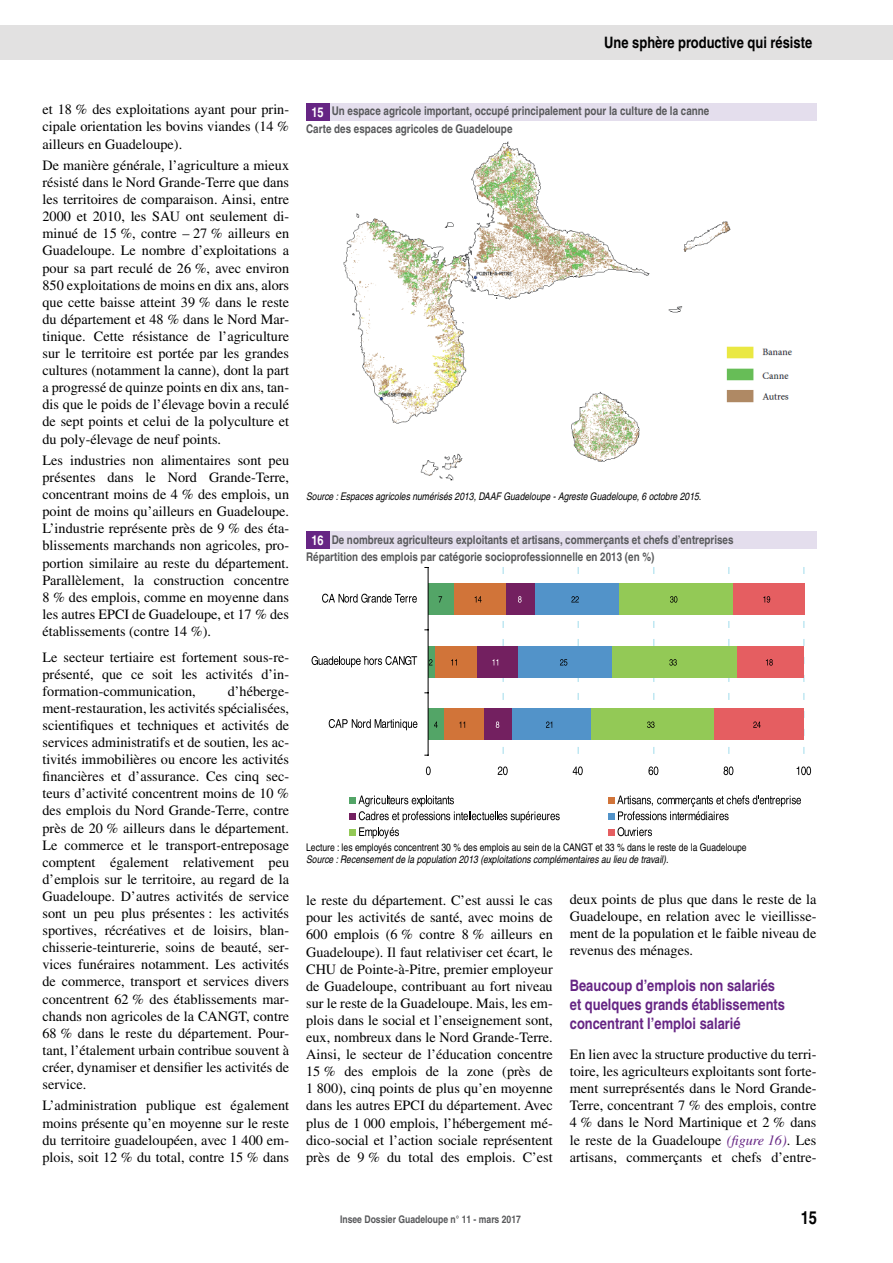
<style>
.page{position:relative;width:893px;height:1263px;background:#fff}
.page>*{position:absolute;margin:0;border:0;box-sizing:border-box;transform-origin:0 0}
.t1{font:700 condensed 18px "Helvetica";color:#000}
.t2{font:700 condensed 15.75px/18.9px "Helvetica";color:#662584}
.t3{font:700 condensed 15.75px "Helvetica";color:#000}
.t4{font:14.25px/17.1px "Times";color:#000;text-align:justify}
.t5{font:700 condensed 12px/17.5px "Helvetica";color:#58595b}
.t6{font:italic condensed 10.5px "Helvetica";color:#000}
.t7{font:condensed 10.5px "Helvetica";color:#000}
.t8{font:700 condensed 10.5px "Helvetica";color:#58595b}
.s1{font-size:13.5px;color:#fff}
.s2{font-style:italic;color:#662584}
</style>
<div class="page">
<div style="left:0;top:26px;width:893px;height:34px;background:#e2e1e1"></div>
<img style="left:343px;top:141px;width:450px;height:340px">
<div style="left:306px;top:103px;width:510px;height:17px;background:#e4deed"></div>
<div style="left:306px;top:103px;width:24px;height:17px;background:#662584"></div>
<svg style="left:729px;top:567px;width:1px;height:187px"></svg>
<svg style="left:804px;top:567px;width:1px;height:187px"></svg>
<div style="left:428px;top:709px;width:17px;height:31px;background:#53a567"></div>
<div style="left:428px;top:646px;width:7px;height:31px;background:#53a567"></div>
<div style="left:428px;top:583px;width:26px;height:31px;background:#53a567"></div>
<div style="left:445px;top:709px;width:39px;height:31px;background:#d17439"></div>
<div style="left:435px;top:646px;width:42px;height:31px;background:#d17439"></div>
<div style="left:454px;top:583px;width:52px;height:31px;background:#d17439"></div>
<div style="left:484px;top:709px;width:29px;height:31px;background:#732060"></div>
<div style="left:477px;top:646px;width:41px;height:31px;background:#732060"></div>
<div style="left:506px;top:583px;width:30px;height:31px;background:#732060"></div>
<div style="left:513px;top:709px;width:78px;height:31px;background:#5293c9"></div>
<div style="left:518px;top:646px;width:94px;height:31px;background:#5293c9"></div>
<div style="left:536px;top:583px;width:83px;height:31px;background:#5293c9"></div>
<div style="left:591px;top:709px;width:123px;height:31px;background:#93c956"></div>
<div style="left:612px;top:646px;width:126px;height:31px;background:#93c956"></div>
<div style="left:619px;top:583px;width:114px;height:31px;background:#93c956"></div>
<div style="left:714px;top:709px;width:90px;height:31px;background:#e55e61"></div>
<div style="left:738px;top:646px;width:66px;height:31px;background:#e55e61"></div>
<div style="left:733px;top:583px;width:71px;height:31px;background:#e55e61"></div>
<hr style="left:428px;top:567px;width:1px;height:188px;background:#000">
<svg style="left:434px;top:721px;width:4px;height:7px"></svg>
<svg style="left:429px;top:659px;width:3px;height:6px"></svg>
<svg style="left:439px;top:596px;width:3px;height:6px"></svg>
<svg style="left:459px;top:721px;width:6px;height:7px"></svg>
<svg style="left:451px;top:659px;width:6px;height:6px"></svg>
<svg style="left:475px;top:596px;width:7px;height:6px"></svg>
<svg style="left:492px;top:567px;width:12px;height:187px"></svg>
<svg style="left:518px;top:596px;width:4px;height:7px"></svg>
<svg style="left:546px;top:721px;width:6px;height:7px"></svg>
<svg style="left:560px;top:567px;width:19px;height:187px"></svg>
<svg style="left:647px;top:567px;width:8px;height:187px"></svg>
<svg style="left:669px;top:659px;width:8px;height:7px"></svg>
<svg style="left:670px;top:596px;width:7px;height:7px"></svg>
<svg style="left:753px;top:721px;width:8px;height:7px"></svg>
<svg style="left:766px;top:659px;width:7px;height:7px"></svg>
<svg style="left:763px;top:596px;width:7px;height:7px"></svg>
<svg style="left:426px;top:766px;width:5px;height:9px"></svg>
<svg style="left:498px;top:766px;width:10px;height:9px"></svg>
<svg style="left:573px;top:766px;width:10px;height:9px"></svg>
<svg style="left:648px;top:766px;width:10px;height:9px"></svg>
<svg style="left:723px;top:766px;width:10px;height:9px"></svg>
<svg style="left:797px;top:766px;width:14px;height:9px"></svg>
<svg style="left:329px;top:719px;width:88px;height:11px"></svg>
<svg style="left:312px;top:656px;width:105px;height:11px"></svg>
<svg style="left:322px;top:594px;width:95px;height:9px"></svg>
<div style="left:349px;top:797px;width:7px;height:7px;background:#53a567"></div>
<div style="left:608px;top:797px;width:7px;height:7px;background:#d17439"></div>
<div style="left:349px;top:813px;width:7px;height:7px;background:#732060"></div>
<div style="left:608px;top:813px;width:7px;height:7px;background:#5293c9"></div>
<svg style="left:617px;top:795px;width:184px;height:25px"></svg>
<div style="left:349px;top:829px;width:7px;height:7px;background:#93c956"></div>
<svg style="left:358px;top:795px;width:202px;height:43px"></svg>
<div style="left:608px;top:829px;width:7px;height:7px;background:#e55e61"></div>
<svg style="left:617px;top:827px;width:35px;height:9px"></svg>
<div style="left:306px;top:531px;width:510px;height:17px;background:#e4deed"></div>
<div style="left:306px;top:531px;width:24px;height:17px;background:#662584"></div>
<p class="t3" style="left:604px;top:33px;width:209px">Une sphère productive qui résiste</p>
<p class="t4" style="left:43px;top:101px;width:248px">et 18 % des exploitations ayant pour prin&shy;cipale orientation les bovins viandes (14 % ailleurs en Guadeloupe).</p>
<p class="t4" style="left:43px;top:157px;width:248px">De manière générale, l’agriculture a mieux résisté dans le Nord Grande-Terre que dans les territoires de comparaison. Ainsi, entre 2000 et 2010, les SAU ont seulement di&shy;minué de 15 %, contre – 27 % ailleurs en Guadeloupe. Le nombre d’exploitations a pour sa part reculé de 26 %, avec environ 850 exploitations de moins en dix ans, alors que cette baisse atteint 39 % dans le reste du département et 48 % dans le Nord Mar&shy;tinique. Cette résistance de l’agriculture sur le territoire est portée par les grandes cultures (notamment la canne), dont la part a progressé de quinze points en dix ans, tan&shy;dis que le poids de l’élevage bovin a reculé de sept points et celui de la polyculture et du poly-élevage de neuf points.</p>
<p class="t4" style="left:43px;top:451px;width:248px">Les industries non alimentaires sont peu présentes dans le Nord Grande-Terre, concentrant moins de 4 % des emplois, un point de moins qu’ailleurs en Guadeloupe.<br>L’industrie représente près de 9 % des éta&shy;blissements marchands non agricoles, pro&shy;portion similaire au reste du département.<br>Parallèlement, la construction concentre 8 % des emplois, comme en moyenne dans les autres EPCI de Guadeloupe, et 17 % des établissements (contre 14 %).</p>
<p class="t4" style="left:43px;top:648px;width:248px">Le secteur tertiaire est fortement sous-re&shy;présenté, que ce soit les activités d’in&shy;formation-communication,</p>
<p class="t4" style="left:43px;top:682px;width:248px;text-indent:185px">d’héberge&shy;ment-restauration, les activités spécialisées, scientifiques et techniques et activités de services administratifs et de soutien, les ac&shy;tivités immobilières ou encore les activités financières et d’assurance. Ces cinq sec&shy;teurs d’activité concentrent moins de 10 % des emplois du Nord Grande-Terre, contre près de 20 % ailleurs dans le département.<br>Le commerce et le transport-entreposage comptent également relativement peu d’emplois sur le territoire, au regard de la Guadeloupe. D’autres activités de service sont un peu plus présentes : les activités sportives, récréatives et de loisirs, blan&shy;chisserie-teinturerie, soins de beauté, ser&shy;vices funéraires notamment. Les activités de commerce, transport et services divers concentrent 62 % des établissements mar&shy;chands non agricoles de la CANGT, contre 68 % dans le reste du département. Pour&shy;tant, l’étalement urbain contribue souvent à créer, dynamiser et densifier les activités de service.</p>
<p class="t4" style="left:43px;top:1097px;width:248px">L’administration publique est également moins présente qu’en moyenne sur le reste du territoire guadeloupéen, avec 1 400 em&shy;plois, soit 12 % du total, contre 15 % dans</p>
<p class="t5" style="left:306px;top:102px;width:405px;text-indent:5px"><span class="s1">15</span> Un espace agricole important, occupé principalement pour la culture de la canne<br>Carte des espaces agricoles de Guadeloupe</p>
<p class="t6" style="left:306px;top:491px;width:397px">Source : Espaces agricoles numérisés 2013, DAAF Guadeloupe - Agreste Guadeloupe, 6 octobre 2015.</p>
<p class="t5" style="left:306px;top:530px;width:429px;text-indent:5px"><span class="s1">16</span> De nombreux agriculteurs exploitants et artisans, commerçants et chefs d’entreprises<br>Répartition des emplois par catégorie socioprofessionnelle en 2013 (en %)</p>
<p class="t7" style="left:306px;top:841px;width:442px">Lecture : les employés concentrent 30 % des emplois au sein de la CANGT et 33 % dans le reste de la Guadeloupe</p>
<p class="t6" style="left:306px;top:854px;width:364px">Source : Recensement de la population 2013 (exploitations complémentaires au lieu de travail).</p>
<p class="t4" style="left:306px;top:892px;width:248px">le reste du département. C’est aussi le cas pour les activités de santé, avec moins de 600 emplois (6 % contre 8 % ailleurs en Guadeloupe). Il faut relativiser cet écart, le CHU de Pointe-à-Pitre, premier employeur de Guadeloupe, contribuant au fort niveau sur le reste de la Guadeloupe. Mais, les em&shy;plois dans le social et l’enseignement sont, eux, nombreux dans le Nord Grande-Terre.<br>Ainsi, le secteur de l’éducation concentre 15 % des emplois de la zone (près de 1 800), cinq points de plus qu’en moyenne dans les autres EPCI du département. Avec plus de 1 000 emplois, l’hébergement mé&shy;dico-social et l’action sociale représentent près de 9 % du total des emplois. C’est</p>
<p class="t4" style="left:570px;top:891px;width:248px">deux points de plus que dans le reste de la Guadeloupe, en relation avec le vieillisse&shy;ment de la population et le faible niveau de revenus des ménages.</p>
<p class="t2" style="left:570px;top:976px;width:217px">Beaucoup d’emplois non salariés et quelques grands établissements concentrant l’emploi salarié</p>
<p class="t4" style="left:570px;top:1046px;width:248px">En lien avec la structure productive du terri&shy;toire, les agriculteurs exploitants sont forte&shy;ment surreprésentés dans le Nord Grande-Terre, concentrant 7 % des emplois, contre 4 % dans le Nord Martinique et 2 % dans le reste de la Guadeloupe <span class="s2">(figure 16)</span>. Les artisans, commerçants et chefs d’entre-</p>
<p class="t8" style="left:340px;top:1213px;width:182px">Insee Dossier Guadeloupe n° 11 - mars 2017</p>
<p class="t1" style="left:801px;top:1207px;width:18px">15</p>
</div>
